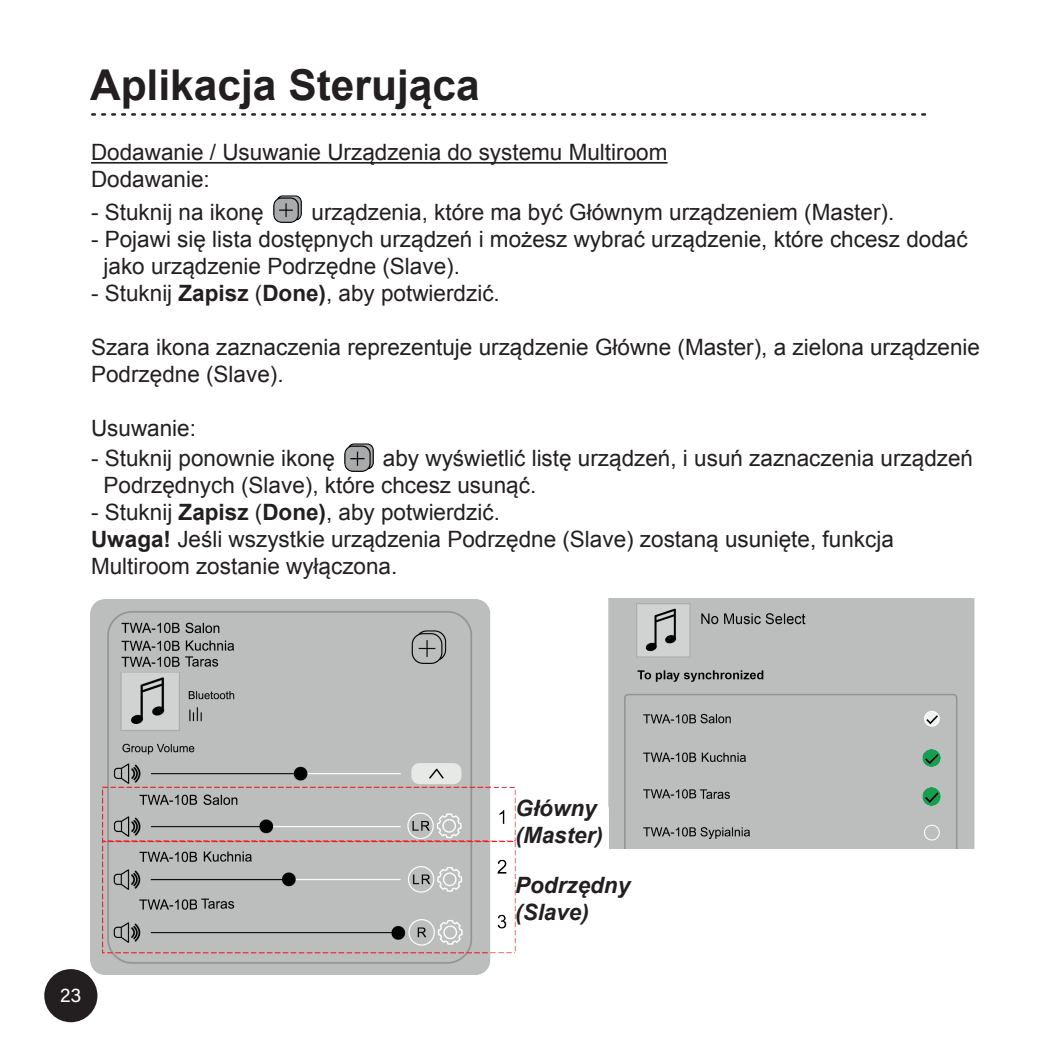
<style>
.page{position:relative;width:1063px;height:1063px;background:#fff}
.page>*{position:absolute;margin:0;border:0;box-sizing:border-box;transform-origin:0 0}
.t1{font:700 42.5px "Arial";color:#231f20}
.t2{font:22.5px/27px "Arial";color:#231f20}
.t3{font:italic 700 22.5px/27px "Arial";color:#231f20}
.t4{font:20px "Acumin Pro";color:#fff}
.s1{font-weight:700}
</style>
<div class="page">
<img style="left:90px;top:600px;width:426px;height:374px">
<div style="left:46px;top:970px;width:50px;height:51px;background:#231f20;border-radius:50%"></div>
<div style="left:44px;top:969px;width:53px;height:53px;border:2px solid #231f20;border-radius:50%"></div>
<hr style="left:91px;top:162px;width:577px;height:2px;background:#231f20">
<img style="left:273px;top:195px;width:29px;height:28px">
<img style="left:345px;top:444px;width:28px;height:27px">
<img style="left:608px;top:599px;width:367px;height:249px">
<img style="left:641px;top:712px;width:87px;height:17px">
<img style="left:697px;top:705px;width:37px;height:22px">
<img style="left:641px;top:825px;width:56px;height:17px">
<svg style="left:91px;top:113px;width:835px;height:3px"></svg>
<img style="left:138px;top:791px;width:106px;height:18px">
<img style="left:139px;top:898px;width:59px;height:15px">
<img style="left:237px;top:896px;width:41px;height:19px">
<img style="left:923px;top:749px;width:18px;height:18px">
<img style="left:923px;top:787px;width:18px;height:18px">
<img style="left:200px;top:791px;width:40px;height:18px">
<img style="left:138px;top:848px;width:115px;height:18px">
<img style="left:200px;top:850px;width:54px;height:15px">
<img style="left:198px;top:895px;width:39px;height:18px">
<img style="left:244px;top:791px;width:53px;height:18px">
<img style="left:120px;top:619px;width:100px;height:18px">
<img style="left:182px;top:619px;width:38px;height:16px">
<img style="left:120px;top:637px;width:100px;height:16px">
<img style="left:182px;top:639px;width:53px;height:14px">
<img style="left:120px;top:653px;width:100px;height:18px">
<img style="left:182px;top:655px;width:38px;height:16px">
<img style="left:697px;top:825px;width:103px;height:17px">
<img style="left:641px;top:787px;width:87px;height:17px">
<img style="left:641px;top:750px;width:87px;height:18px">
<img style="left:698px;top:750px;width:50px;height:16px">
<img style="left:698px;top:787px;width:33px;height:14px">
<img style="left:731px;top:788px;width:47px;height:15px">
<img style="left:734px;top:709px;width:48px;height:14px">
<div style="left:220px;top:617px;width:73px;height:22px;background:#bcbebe"></div>
<img style="left:220px;top:652px;width:51px;height:20px">
<h1 class="t1" style="left:90px;top:57px;width:391px">Aplikacja Sterująca</h1>
<p class="t2" style="left:91px;top:139px;width:578px">Dodawanie / Usuwanie Urządzenia do systemu Multiroom<br>Dodawanie:</p>
<p class="t2" style="left:91px;top:199px;width:174px">- Stuknij na ikonę</p>
<p class="t2" style="left:312px;top:199px;width:584px">urządzenia, które ma być Głównym urządzeniem (Master).</p>
<p class="t2" style="left:104px;top:226px;width:866px;text-indent:-13px">- Pojawi się lista dostępnych urządzeń i możesz wybrać urządzenie, które chcesz dodać jako urządzenie Podrzędne (Slave).</p>
<p class="t2" style="left:91px;top:280px;width:410px">- Stuknij <span class="s1">Zapisz</span> (<span class="s1">Done)</span>, aby potwierdzić.</p>
<p class="t2" style="left:91px;top:334px;width:891px">Szara ikona zaznaczenia reprezentuje urządzenie Główne (Master), a zielona urządzenie<br>Podrzędne (Slave).</p>
<p class="t2" style="left:91px;top:415px;width:107px">Usuwanie:</p>
<p class="t2" style="left:91px;top:445px;width:245px">- Stuknij ponownie ikonę</p>
<p class="t2" style="left:104px;top:445px;width:871px;text-indent:279px">aby wyświetlić listę urządzeń, i usuń zaznaczenia urządzeń<br>Podrzędnych (Slave), które chcesz usunąć.</p>
<p class="t2" style="left:91px;top:499px;width:804px">- Stuknij <span class="s1">Zapisz</span> (<span class="s1">Done)</span>, aby potwierdzić.<br><span class="s1">Uwaga!</span> Jeśli wszystkie urządzenia Podrzędne (Slave) zostaną usunięte, funkcja<br>Multiroom zostanie wyłączona.</p>
<p class="t4" style="left:60px;top:981px;width:23px">23</p>
<p class="t3" style="left:516px;top:796px;width:89px">Główny (Master)</p>
<p class="t3" style="left:515px;top:872px;width:117px">Podrzędny (Slave)</p>
</div>
